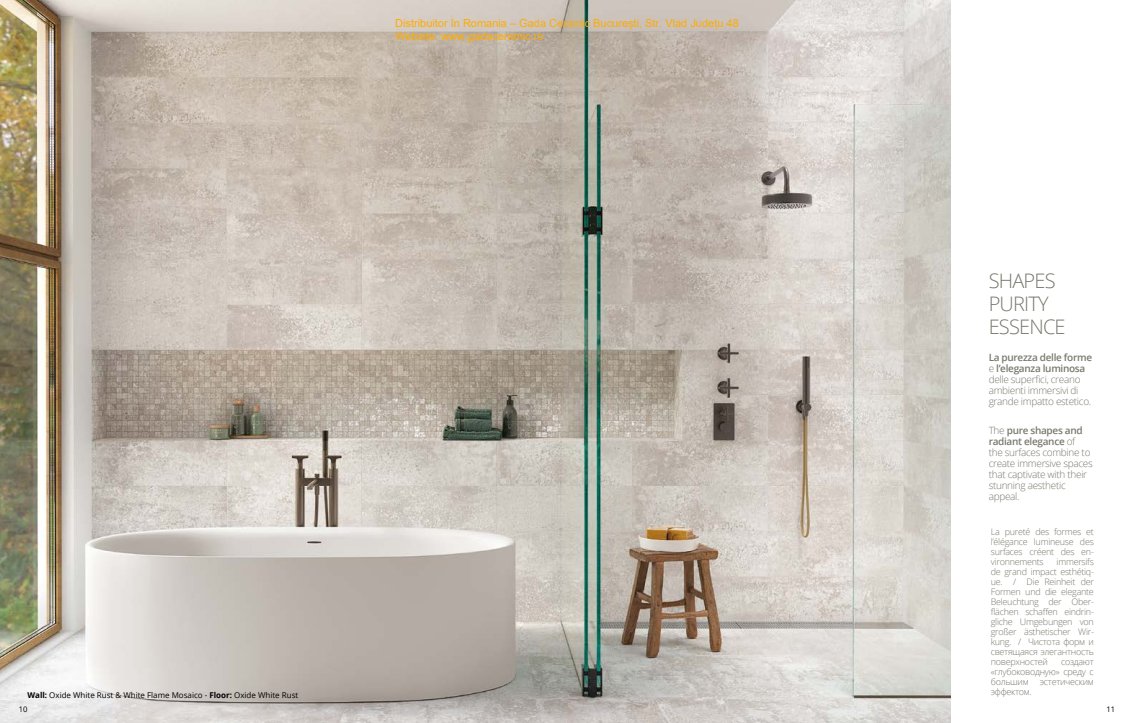
<style>
.page{position:relative;width:1134px;height:723px;background:#fff}
.page>*{position:absolute;margin:0;border:0;box-sizing:border-box;transform-origin:0 0}
.t1{font:300 20px/23px "Open Sans";letter-spacing:-.04em;color:#79786c}
.t2{font:11px/13.2px "Arial";color:#ffab00}
.t3{font:300 10px/11px "Open Sans";letter-spacing:-.03em;color:#79786c}
.t4{font:300 9px/10px "Open Sans";letter-spacing:-.03em;color:#79786c;text-align:justify}
.t5{font:8px "Open Sans";color:#000}
.t6{font:7.7px "Open Sans";color:#000}
.s1{font-weight:700}
.s2{font-weight:600}
</style>
<div class="page">
<img style="left:0;top:0;width:950px;height:723px">
<p class="t2" style="left:395px;top:16px;width:345px">Distribuitor în Romania – Gada Ceramic București, Str. Vlad Județu 48<br>Website: www.gadaceramic.ro</p>
<p class="t5" style="left:27px;top:689px;width:272px"><span class="s1">Wall:</span> Oxide White Rust &amp; White Flame Mosaico - <span class="s1">Floor:</span> Oxide White Rust</p>
<h1 class="t1" style="left:989px;top:269px;width:78px">SHAPES<br>PURITY<br>ESSENCE</h1>
<p class="t3" style="left:989px;top:352px;width:105px"><span class="s2">La purezza delle forme </span>e <span class="s2">l’eleganza luminosa </span>delle superfici, creano ambienti immersivi di grande impatto estetico.</p>
<p class="t3" style="left:989px;top:425px;width:105px">The <span class="s2">pure shapes and radiant elegance</span> of<br>the surfaces combine to create immersive spaces that captivate with their stunning aesthetic appeal.</p>
<p class="t4" style="left:991px;top:526px;width:105px">La pureté des formes et l’élégance lumineuse des surfaces créent des en&shy;vironnements</p>
<p class="t4" style="left:991px;top:556px;width:105px;text-indent:66px">immersifs de grand impact esthétiq&shy;ue. / Die Reinheit der Formen und die elegante Beleuchtung der Ober&shy;flächen schaffen eindrin&shy;gliche Umgebungen von großer ästhetischer Wir&shy;kung. / Чистота форм и светящаяся элегантность поверхностей</p>
<p class="t4" style="left:991px;top:656px;width:105px;text-indent:70px">создают «глубоководную» среду с большим эстетическим эффектом.</p>
<p class="t6" style="left:19px;top:704px;width:10px">10</p>
<p class="t6" style="left:1106px;top:704px;width:10px">11</p>
</div>
